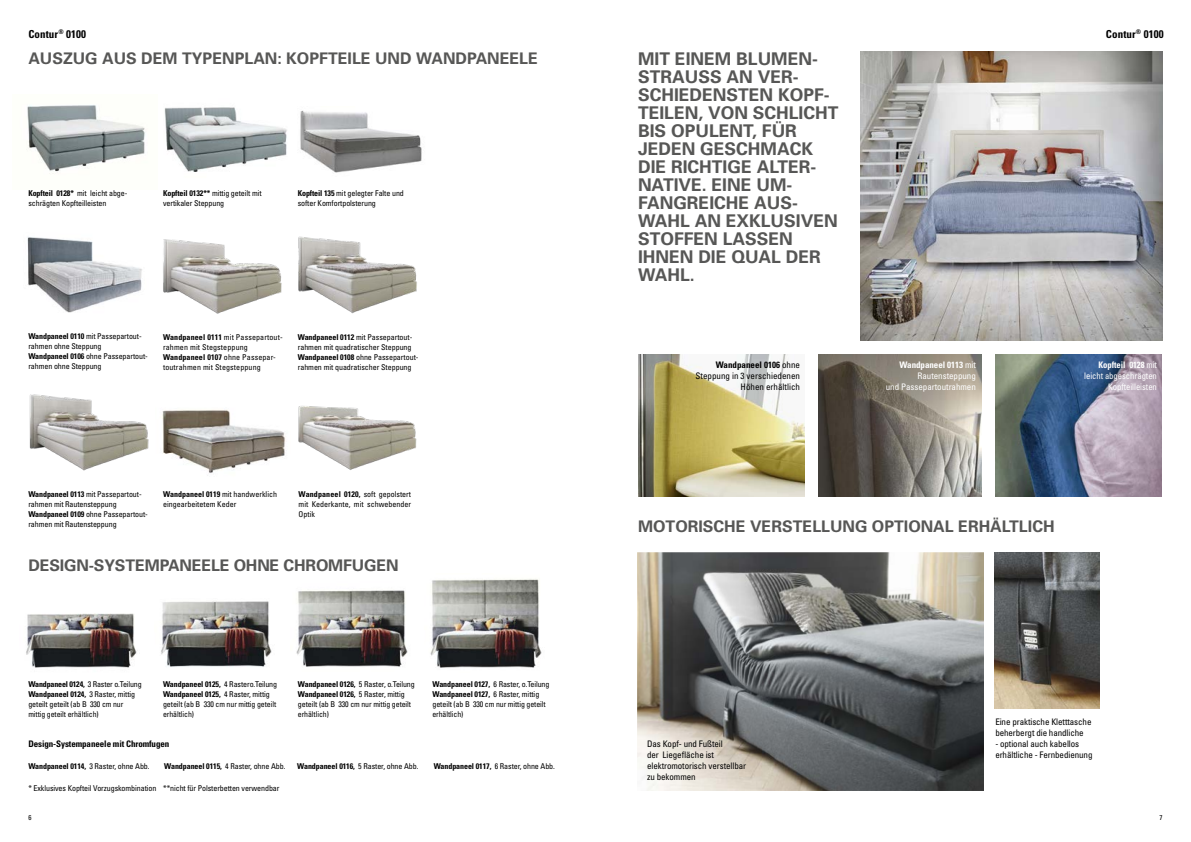
<style>
.page{position:relative;width:1191px;height:842px;background:#fff}
.page>*{position:absolute;margin:0;border:0;box-sizing:border-box;transform-origin:0 0}
.t1{font:700 17.5px/18px "Univers";color:#575756}
.t2{font:700 16px "Univers";color:#575756}
.t3{font:700 condensed 11px "Univers";letter-spacing:.01em;color:#000}
.t4{font:condensed 9px/11px "Univers";letter-spacing:-.01em;color:#000}
.t5{font:condensed 9px/11px "Univers";letter-spacing:-.005em;color:#fff;text-align:right}
.t6{font:condensed 9px/11px "Univers";letter-spacing:-.005em;color:#fff;text-align:right;scale:.96 1}
.t7{font:700 condensed 9px "Univers";letter-spacing:-.01em;color:#000}
.t8{font:condensed 8px/10px "Univers";letter-spacing:-.01em;color:#000}
.t9{font:condensed 8px/10px "Univers";letter-spacing:.015em;color:#000}
.t10{font:condensed 7px "Univers";color:#000}
.s1{font-weight:700}
</style>
<div class="page">
<img style="left:860px;top:51px;width:302px;height:289px">
<img style="left:26px;top:613px;width:111px;height:55px">
<img style="left:161px;top:601px;width:111px;height:66px">
<img style="left:296px;top:590px;width:112px;height:77px">
<img style="left:430px;top:579px;width:112px;height:89px">
<img style="left:637px;top:552px;width:347px;height:239px">
<img style="left:994px;top:552px;width:105px;height:157px">
<img style="left:638px;top:354px;width:166px;height:142px">
<img style="left:995px;top:354px;width:167px;height:142px">
<img style="left:818px;top:354px;width:163px;height:142px">
<img style="left:164px;top:107px;width:123px;height:65px">
<img style="left:26px;top:105px;width:119px;height:69px">
<img style="left:300px;top:110px;width:122px;height:63px">
<img style="left:27px;top:237px;width:115px;height:76px">
<img style="left:163px;top:236px;width:254px;height:78px">
<img style="left:29px;top:394px;width:120px;height:77px">
<img style="left:298px;top:406px;width:119px;height:64px">
<img style="left:162px;top:410px;width:124px;height:66px">
<h3 class="t3" style="left:28px;top:27px;width:59px">Contur<sup>®</sup> 0100</h3>
<h2 class="t2" style="left:28px;top:48px;width:511px">AUSZUG AUS DEM TYPENPLAN: KOPFTEILE UND WANDPANEELE</h2>
<p class="t8" style="left:28px;top:188px;width:101px"><span class="s1">Kopfteil 0128*</span> mit leicht abge&shy;schrägten Kopfteilleisten</p>
<p class="t8" style="left:298px;top:188px;width:108px"><span class="s1">Kopfteil 135</span> mit gelegter Falte und softer Komfortpolsterung</p>
<p class="t8" style="left:163px;top:188px;width:100px"><span class="s1">Kopfteil 0132**</span> mittig geteilt mit vertikaler Steppung</p>
<p class="t8" style="left:28px;top:331px;width:121px"><span class="s1">Wandpaneel 0110</span> mit Passepartout&shy;rahmen ohne Steppung<br><span class="s1">Wandpaneel 0106</span> ohne Passepartout&shy;rahmen ohne Steppung</p>
<p class="t9" style="left:163px;top:332px;width:121px"><span class="s1">Wandpaneel 0111</span> mit Passepartout&shy;rahmen mit Stegsteppung<br><span class="s1">Wandpaneel 0107</span> ohne Passepar&shy;toutrahmen mit Stegsteppung</p>
<p class="t8" style="left:298px;top:332px;width:122px"><span class="s1">Wandpaneel 0112</span> mit Passepartout&shy;rahmen mit quadratischer Steppung <span class="s1">Wandpaneel 0108</span> ohne Passepartout&shy;rahmen mit quadratischer Steppung</p>
<p class="t8" style="left:28px;top:489px;width:121px"><span class="s1">Wandpaneel 0113</span> mit Passepartout&shy;rahmen mit Rautensteppung<br><span class="s1">Wandpaneel 0109</span> ohne Passepartout&shy;rahmen mit Rautensteppung</p>
<p class="t8" style="left:298px;top:489px;width:114px;text-align:justify"><span class="s1">Wandpaneel 0120,</span> soft gepolstert mit Kederkante, mit schwebender Optik</p>
<p class="t8" style="left:163px;top:489px;width:116px"><span class="s1">Wandpaneel 0119</span> mit handwerklich eingearbeitetem Keder</p>
<h2 class="t2" style="left:28px;top:555px;width:372px">DESIGN-SYSTEMPANEELE OHNE CHROMFUGEN</h2>
<p class="t8" style="left:28px;top:679px;width:115px"><span class="s1">Wandpaneel 0124,</span> 3 Raster o.Teilung<br><span class="s1">Wandpaneel 0124,</span> 3 Raster, mittig geteilt geteilt (ab B 330 cm nur mittig geteilt erhältlich)</p>
<p class="t8" style="left:163px;top:679px;width:116px"><span class="s1">Wandpaneel 0125,</span> 4 Rastero.Teilung<br><span class="s1">Wandpaneel 0125,</span> 4 Raster, mittig geteilt (ab B 330 cm nur mittig geteilt erhältlich)</p>
<p class="t8" style="left:298px;top:679px;width:118px"><span class="s1">Wandpaneel 0126,</span> 5 Raster, o.Teilung<br><span class="s1">Wandpaneel 0126,</span> 5 Raster, mittig geteilt (ab B 330 cm nur mittig geteilt erhältlich)</p>
<p class="t8" style="left:432px;top:679px;width:118px"><span class="s1">Wandpaneel 0127,</span> 6 Raster, o.Teilung<br><span class="s1">Wandpaneel 0127,</span> 6 Raster, mittig geteilt (ab B 330 cm nur mittig geteilt erhältlich)</p>
<p class="t7" style="left:28px;top:738px;width:142px">Design-Systempaneele mit Chromfugen</p>
<p class="t8" style="left:28px;top:761px;width:123px"><span class="s1">Wandpaneel 0114,</span> 3 Raster, ohne Abb.</p>
<p class="t8" style="left:164px;top:761px;width:123px"><span class="s1">Wandpaneel 0115,</span> 4 Raster, ohne Abb.</p>
<p class="t8" style="left:297px;top:761px;width:123px"><span class="s1">Wandpaneel 0116,</span> 5 Raster, ohne Abb.</p>
<p class="t8" style="left:434px;top:761px;width:123px"><span class="s1">Wandpaneel 0117,</span> 6 Raster, ohne Abb.</p>
<p class="t8" style="left:28px;top:783px;width:253px">* Exklusives Kopfteil Vorzugskombination **nicht für Polsterbetten verwendbar</p>
<h1 class="t1" style="left:638px;top:50px;width:202px">MIT EINEM BLUMEN-<br>STRAUSS AN VER-<br>SCHIEDENSTEN KOPF-<br>TEILEN, VON SCHLICHT<br>BIS OPULENT, FÜR<br>JEDEN GESCHMACK<br>DIE RICHTIGE ALTER-<br>NATIVE. EINE UM-<br>FANGREICHE AUS-<br>WAHL AN EXKLUSIVEN<br>STOFFEN LASSEN<br>IHNEN DIE QUAL DER<br>WAHL.</h1>
<h3 class="t3" style="left:1106px;top:27px;width:59px">Contur<sup>®</sup> 0100</h3>
<p class="t4" style="left:695px;top:359px;width:106px;text-align:right"><span class="s1">Wandpaneel 0106</span> ohne<br>Steppung in 3 verschiedenen<br>Höhen erhältlich</p>
<p class="t5" style="left:886px;top:359px;width:92px"><span class="s1">Wandpaneel 0113</span> mit<br>Rautensteppung<br>und Passepartoutrahmen</p>
<p class="t6" style="left:1084px;top:359px;width:77px"><span class="s1">Kopfteil 0128</span> mit leicht abgeschrägten<br>Kopfteilleisten</p>
<h2 class="t2" style="left:638px;top:517px;width:418px">MOTORISCHE VERSTELLUNG OPTIONAL ERHÄLTLICH</h2>
<p class="t4" style="left:647px;top:738px;width:101px">Das Kopf- und Fußteil<br>der Liegefläche ist elektromotorisch verstellbar zu bekommen</p>
<p class="t4" style="left:995px;top:716px;width:98px">Eine praktische Kletttasche beherbergt die handliche</p>
<p class="t4" style="left:995px;top:738px;width:99px">- optional auch kabellos erhältliche - Fernbedienung</p>
<p class="t10" style="left:28px;top:813px;width:5px">6</p>
<p class="t10" style="left:1159px;top:812px;width:5px">7</p>
</div>
